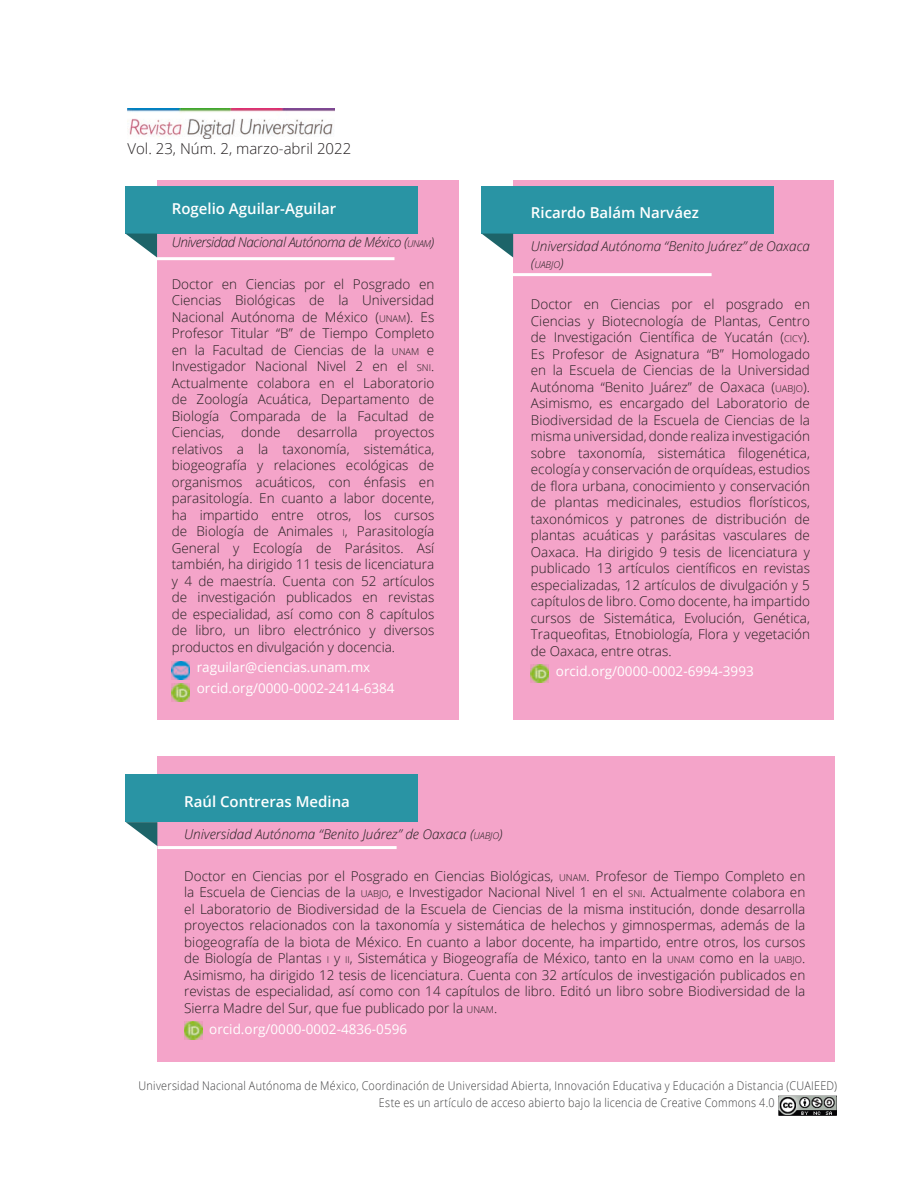
<style>
.page{position:relative;width:918px;height:1188px;background:#fff}
.page>*{position:absolute;margin:0;border:0;box-sizing:border-box;transform-origin:0 0}
.t1{font:600 15px "Open Sans";color:#fff}
.t2{font:300 15px "Open Sans";color:#231f20}
.t3{font:300 13.5px/16.5px "Open Sans";color:#231f20;text-align:justify}
.t4{font:13.5px/20.7px "Open Sans";color:#fff}
.t5{font:italic 300 13.5px "Open Sans";color:#231f20}
.t6{font:italic 300 13.5px "Open Sans";letter-spacing:-.03em;color:#231f20}
.t7{font:300 12px/17px "Open Sans";letter-spacing:.025em;color:#3e3e3f;scale:.9 1}
.t8{font:italic 300 9.45px "Open Sans";color:#231f20}
.s1{font-size:9.45px}
.s2{font-size:13.5px}
</style>
<div class="page">
<img style="left:128px;top:108px;width:207px;height:30px">
<img style="left:778px;top:1096px;width:59px;height:20px">
<div style="left:158px;top:180px;width:301px;height:540px;background:#f4a4c9"></div>
<hr style="left:155px;top:257px;width:239px;height:3px;background:#fff">
<div style="left:125px;top:186px;width:292px;height:48px;background:#2994a4"></div>
<svg style="left:126px;top:234px;width:31px;height:23px"></svg>
<div style="left:514px;top:180px;width:320px;height:540px;background:#f4a4c9"></div>
<hr style="left:512px;top:273px;width:200px;height:3px;background:#fff">
<div style="left:482px;top:186px;width:292px;height:48px;background:#2994a4"></div>
<svg style="left:482px;top:234px;width:31px;height:23px"></svg>
<img style="left:172px;top:683px;width:18px;height:18px">
<img style="left:531px;top:664px;width:18px;height:18px">
<img style="left:172px;top:661px;width:18px;height:18px">
<div style="left:158px;top:756px;width:678px;height:306px;background:#f4a4c9"></div>
<div style="left:126px;top:775px;width:292px;height:47px;background:#2994a4"></div>
<svg style="left:126px;top:822px;width:31px;height:24px"></svg>
<hr style="left:158px;top:846px;width:239px;height:3px;background:#fff">
<img style="left:184px;top:1021px;width:18px;height:18px">
<p class="t2" style="left:128px;top:139px;width:225px">Vol. 23, Núm. 2, marzo-abril 2022</p>
<p class="t1" style="left:172px;top:199px;width:166px">Rogelio Aguilar-Aguilar</p>
<p class="t6" style="left:172px;top:233px;width:264px">Universidad Nacional Autónoma de México (<span class="s1">UNAM</span>)</p>
<p class="t3" style="left:172px;top:275px;width:264px">Doctor en Ciencias por el Posgrado en Ciencias Biológicas de la Universidad Nacional Autónoma de México (<span class="s1">UNAM</span>). Es Profesor Titular “B” de Tiempo Completo en la Facultad de Ciencias de la <span class="s1">UNAM</span> e Investigador Nacional Nivel 2 en el <span class="s1">SNI</span>.<br>Actualmente colabora en el Laboratorio de Zoología Acuática, Departamento de Biología Comparada de la Facultad de Ciencias, donde desarrolla proyectos relativos a la taxonomía, sistemática, biogeografía y relaciones ecológicas de organismos acuáticos, con énfasis en parasitología. En cuanto a labor docente, ha impartido entre otros, los cursos de Biología de Animales <span class="s1">I</span>, Parasitología General y Ecología de Parásitos. Así también, ha dirigido 11 tesis de licenciatura y 4 de maestría. Cuenta con 52 artículos de investigación publicados en revistas de especialidad, así como con 8 capítulos de libro, un libro electrónico y diversos productos en divulgación y docencia.</p>
<p class="t4" style="left:197px;top:657px;width:199px">raguilar@ciencias.unam.mx orcid.org/0000-0002-2414-6384</p>
<p class="t1" style="left:531px;top:203px;width:169px">Ricardo Balám Narváez</p>
<p class="t5" style="left:531px;top:237px;width:281px">Universidad Autónoma “Benito Juárez” de Oaxaca</p>
<p class="t8" style="left:531px;top:258px;width:34px"><span class="s2">(</span>UABJO<span class="s2">)</span></p>
<p class="t3" style="left:531px;top:296px;width:281px">Doctor en Ciencias por el posgrado en Ciencias y Biotecnología de Plantas, Centro de Investigación Científica de Yucatán (<span class="s1">CICY</span>).<br>Es Profesor de Asignatura “B” Homologado en la Escuela de Ciencias de la Universidad Autónoma “Benito Juárez” de Oaxaca (<span class="s1">UABJO</span>).<br>Asimismo, es encargado del Laboratorio de Biodiversidad de la Escuela de Ciencias de la misma universidad, donde realiza investigación sobre taxonomía, sistemática filogenética, ecología y conservación de orquídeas, estudios de flora urbana, conocimiento y conservación de plantas medicinales, estudios florísticos, taxonómicos y patrones de distribución de plantas acuáticas y parásitas vasculares de Oaxaca. Ha dirigido 9 tesis de licenciatura y publicado 13 artículos científicos en revistas especializadas, 12 artículos de divulgación y 5 capítulos de libro. Como docente, ha impartido cursos de Sistemática, Evolución, Genética, Traqueofitas, Etnobiología, Flora y vegetación de Oaxaca, entre otras.</p>
<p class="t4" style="left:556px;top:661px;width:199px">orcid.org/0000-0002-6994-3993</p>
<p class="t1" style="left:184px;top:791px;width:167px">Raúl Contreras Medina</p>
<p class="t5" style="left:184px;top:825px;width:320px">Universidad Autónoma “Benito Juárez” de Oaxaca (<span class="s1">UABJO</span>)</p>
<p class="t3" style="left:184px;top:867px;width:623px">Doctor en Ciencias por el Posgrado en Ciencias Biológicas, <span class="s1">UNAM</span>. Profesor de Tiempo Completo en la Escuela de Ciencias de la <span class="s1">UABJO</span>, e Investigador Nacional Nivel 1 en el <span class="s1">SNI</span>. Actualmente colabora en el Laboratorio de Biodiversidad de la Escuela de Ciencias de la misma institución, donde desarrolla proyectos relacionados con la taxonomía y sistemática de helechos y gimnospermas, además de la biogeografía de la biota de México. En cuanto a labor docente, ha impartido, entre otros, los cursos de Biología de Plantas <span class="s1">I</span> y <span class="s1">II</span>, Sistemática y Biogeografía de México, tanto en la <span class="s1">UNAM</span> como en la <span class="s1">UABJO</span>.<br>Asimismo, ha dirigido 12 tesis de licenciatura. Cuenta con 32 artículos de investigación publicados en revistas de especialidad, así como con 14 capítulos de libro. Editó un libro sobre Biodiversidad de la Sierra Madre del Sur, que fue publicado por la <span class="s1">UNAM</span>.</p>
<p class="t4" style="left:209px;top:1018px;width:199px">orcid.org/0000-0002-4836-0596</p>
<p class="t7" style="left:379px;top:1077px;width:511px;text-indent:-240px">Universidad Nacional Autónoma de México, Coordinación de Universidad Abierta, Innovación Educativa y Educación a Distancia (CUAIEED)<br>Este es un artículo de acceso abierto bajo la licencia de Creative Commons 4.0</p>
</div>
